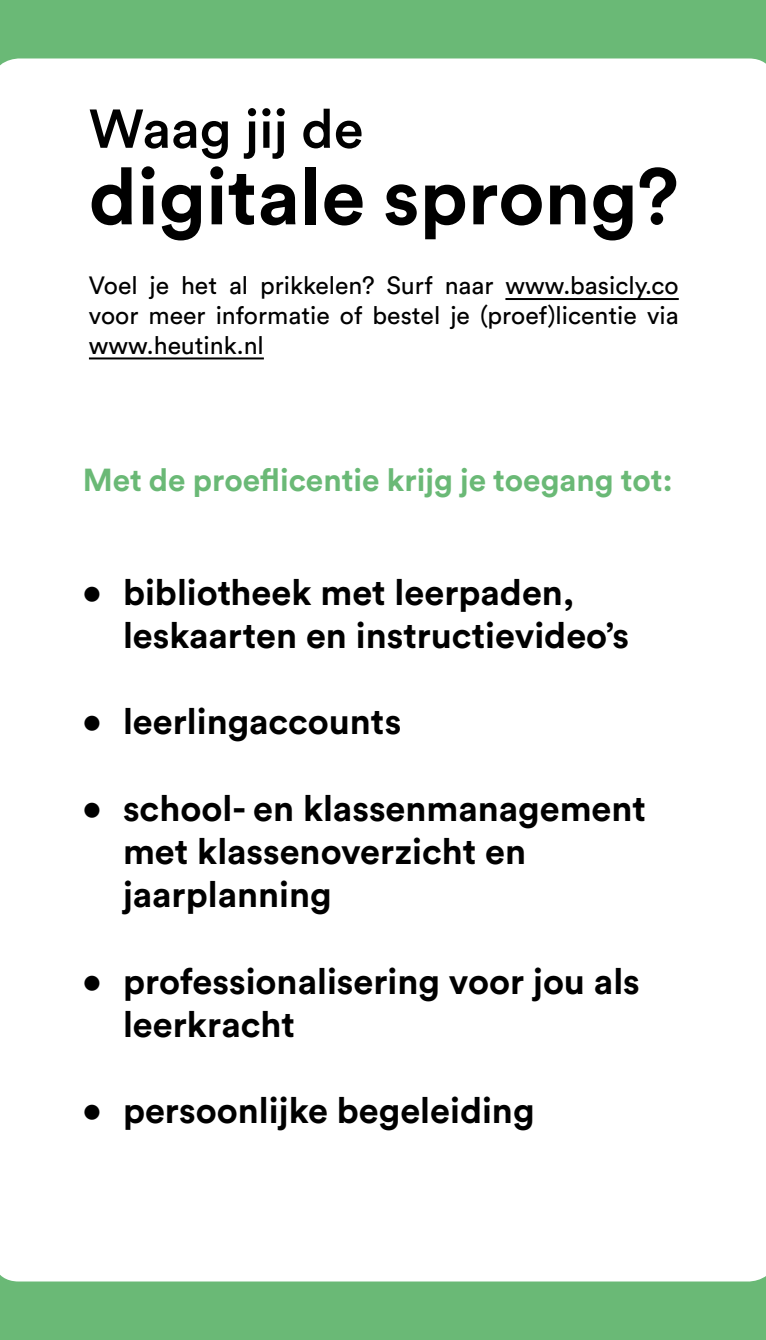
<style>
.page{position:relative;width:766px;height:1340px;background:#fff}
.page>*{position:absolute;margin:0;border:0;box-sizing:border-box;transform-origin:0 0}
.t1{font:700 78.75px "Circular Std";color:#000}
.t2{font:500 54px "Circular Std";color:#000}
.t3{font:700 36px/43.2px "Circular Std";color:#000}
.t4{font:700 31.5px "Circular Std";color:#6ab976}
.t5{font:24.75px/29.7px "Circular Std";color:#000;text-align:justify}
</style>
<div class="page">
<div style="left:0;top:0;width:765px;height:1339px;background:#6ab976"></div>
<div style="left:0;top:58px;width:765px;height:1223px;background:#fff"></div>
<hr style="left:505px;top:298px;width:173px;height:2px;background:#000">
<hr style="left:89px;top:357px;width:175px;height:2px;background:#000">
<h2 class="t2" style="left:89px;top:95px;width:276px">Waag jij de</h2>
<h1 class="t1" style="left:89px;top:146px;width:591px">digitale sprong?</h1>
<p class="t5" style="left:89px;top:270px;width:591px">Voel je het al prikkelen? Surf naar www.basicly.co voor meer informatie of bestel je (proef)licentie via www.heutink.nl</p>
<p class="t4" style="left:83px;top:459px;width:591px">Met de proeflicentie krijg je toegang tot:</p>
<p class="t3" style="left:123px;top:569px;width:507px;text-indent:-40px">• bibliotheek met leerpaden, leskaarten en instructievideo’s</p>
<p class="t3" style="left:82px;top:699px;width:320px">• leerlingaccounts</p>
<p class="t3" style="left:123px;top:785px;width:524px;text-indent:-40px">• school- en klassenmanagement met klassenoverzicht en jaarplanning</p>
<p class="t3" style="left:123px;top:958px;width:518px;text-indent:-40px">• professionalisering voor jou als leerkracht</p>
<p class="t3" style="left:82px;top:1088px;width:453px">• persoonlijke begeleiding</p>
</div>
